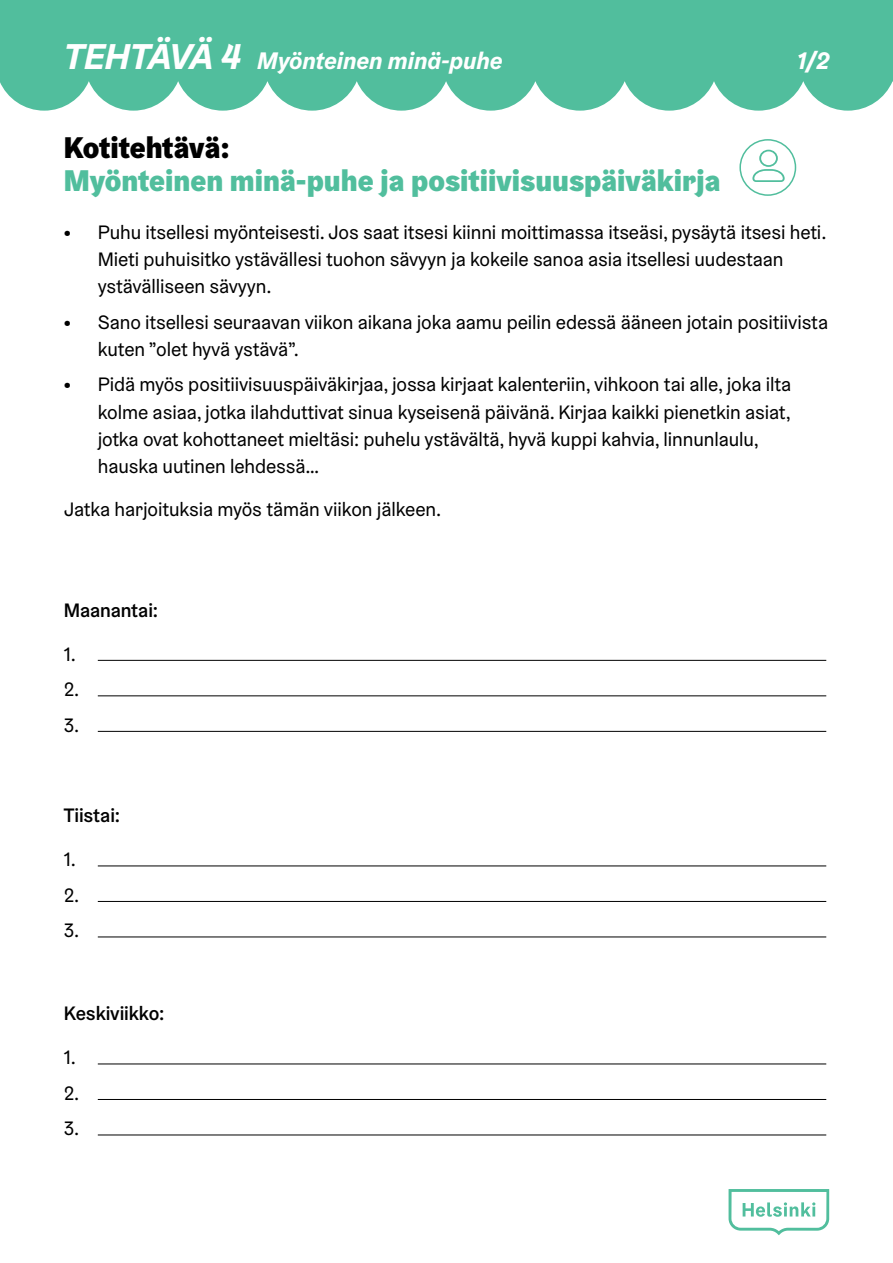
<style>
.page{position:relative;width:893px;height:1263px;background:#fff}
.page>*{position:absolute;margin:0;border:0;box-sizing:border-box;transform-origin:0 0}
.t1{font:900 30px "Helsinki Grotesk";color:#51be9d}
.t2{font:900 30px "Helsinki Grotesk";color:#000}
.t3{font:italic 700 24px "Helsinki Grotesk";color:#fff}
.t4{font:19.5px/27px "Helsinki Grotesk";letter-spacing:-.005em;color:#000}
.t5{font:500 19.5px "Helsinki Grotesk";letter-spacing:-.005em;color:#000}
.s1{font-size:36px}
.s2{font-weight:900}
</style>
<div class="page">
<svg style="left:729px;top:1189px;width:100px;height:46px"></svg>
<div style="left:0;top:0;width:893px;height:174px;background:#51be9d"></div>
<svg style="left:0;top:81px;width:893px;height:95px;fill:#fff"></svg>
<hr style="left:98px;top:660px;width:728px;height:1px;background:#000">
<hr style="left:98px;top:696px;width:728px;height:1px;background:#000">
<hr style="left:98px;top:731px;width:728px;height:1px;background:#000">
<hr style="left:98px;top:866px;width:728px;height:1px;background:#000">
<hr style="left:98px;top:901px;width:728px;height:1px;background:#000">
<hr style="left:98px;top:937px;width:728px;height:1px;background:#000">
<hr style="left:98px;top:1064px;width:728px;height:1px;background:#000">
<hr style="left:98px;top:1099px;width:728px;height:1px;background:#000">
<hr style="left:98px;top:1135px;width:728px;height:1px;background:#000">
<div style="left:739px;top:139px;width:57px;height:57px;border:2px solid #51be9d;border-radius:50%"></div>
<svg style="left:752px;top:150px;width:33px;height:32px"></svg>
<p class="t3" style="left:64px;top:46px;width:440px"><span class="s1">TEHTÄVÄ 4</span> Myönteinen minä-puhe</p>
<p class="t3" style="left:797px;top:46px;width:34px">1/2</p>
<h1 class="t2" style="left:64px;top:128px;width:167px">Kotitehtävä:</h1>
<h1 class="t1" style="left:64px;top:161px;width:658px">Myönteinen minä-puhe ja positiivisuuspäiväkirja</h1>
<p class="t4" style="left:98px;top:219px;width:730px;text-indent:-34px"><span class="s2">•</span> Puhu itsellesi myönteisesti. Jos saat itsesi kiinni moittimassa itseäsi, pysäytä itsesi heti.<br>Mieti puhuisitko ystävällesi tuohon sävyyn ja kokeile sanoa asia itsellesi uudestaan ystävälliseen sävyyn.</p>
<p class="t4" style="left:98px;top:308px;width:732px;text-indent:-34px"><span class="s2">•</span> Sano itsellesi seuraavan viikon aikana joka aamu peilin edessä ääneen jotain positiivista kuten ”olet hyvä ystävä”.</p>
<p class="t4" style="left:98px;top:371px;width:695px;text-indent:-34px"><span class="s2">•</span> Pidä myös positiivisuuspäiväkirjaa, jossa kirjaat kalenteriin, vihkoon tai alle, joka ilta kolme asiaa, jotka ilahduttivat sinua kyseisenä päivänä. Kirjaa kaikki pienetkin asiat, jotka ovat kohottaneet mieltäsi: puhelu ystävältä, hyvä kuppi kahvia, linnunlaulu, hauska uutinen lehdessä…</p>
<p class="t4" style="left:64px;top:496px;width:379px">Jatka harjoituksia myös tämän viikon jälkeen.</p>
<p class="t5" style="left:64px;top:597px;width:96px">Maanantai:</p>
<p class="t4" style="left:64px;top:636px;width:17px;line-height:35.5px">1.<br>2.<br>3.</p>
<p class="t5" style="left:64px;top:803px;width:58px">Tiistai:</p>
<p class="t4" style="left:64px;top:841px;width:17px;line-height:35.5px">1.<br>2.<br>3.</p>
<p class="t5" style="left:64px;top:1001px;width:102px">Keskiviikko:</p>
<p class="t4" style="left:64px;top:1039px;width:17px;line-height:35.5px">1.<br>2.<br>3.</p>
</div>
